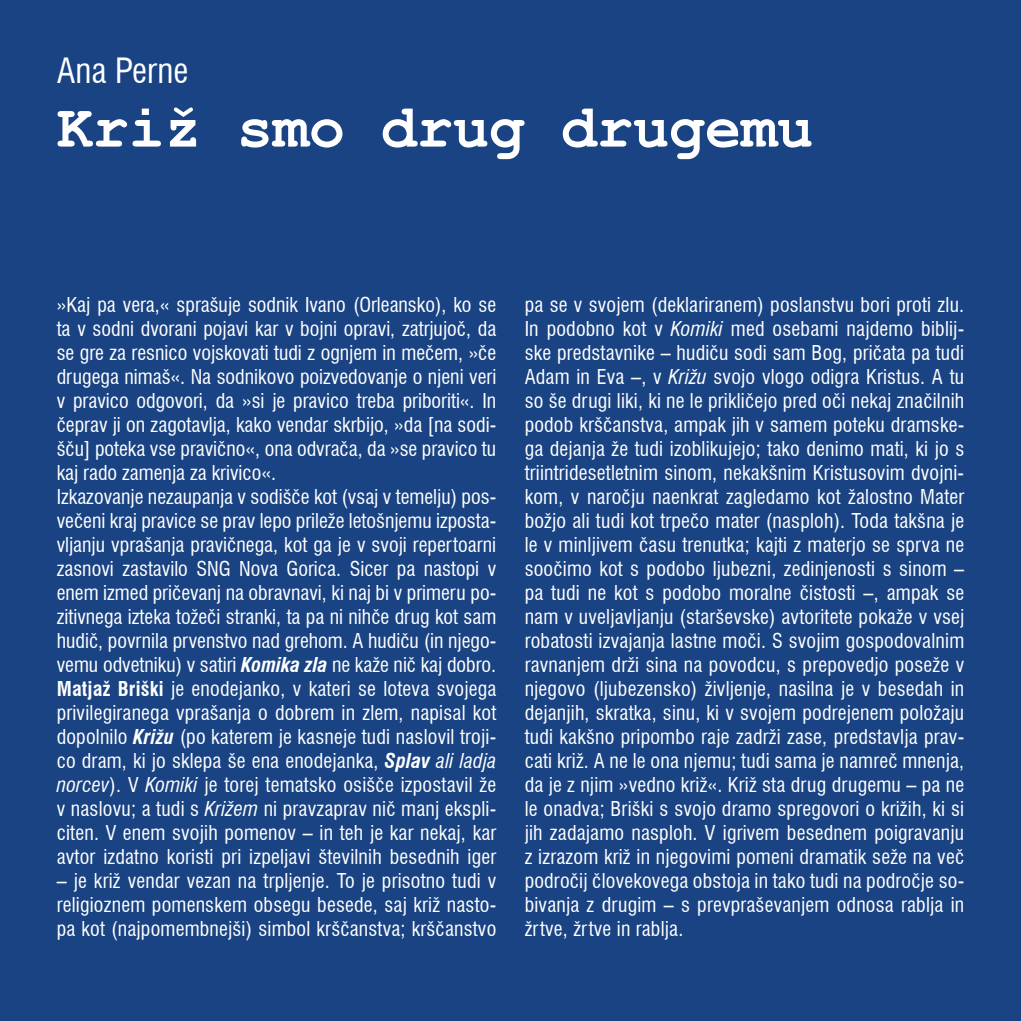
<style>
.page{position:relative;width:1021px;height:1021px;background:#fff}
.page>*{position:absolute;margin:0;border:0;box-sizing:border-box;transform-origin:0 0}
.t1{font:700 60px "Courier New";color:#fff}
.t2{font:condensed 34px "Swiss 721 BT";color:#fff}
.t3{font:condensed 20px/24px "Swiss 721 BT";color:#fff;text-align:justify}
.s1{font-weight:700;font-style:italic}
.s2{font-weight:700}
.s3{font-style:italic}
</style>
<div class="page">
<div style="left:0;top:0;width:1020px;height:1020px;background:#194383"></div>
<h2 class="t2" style="left:57px;top:50px;width:133px">Ana Perne</h2>
<h1 class="t1" style="left:57px;top:91px;width:758px">Križ smo drug drugemu</h1>
<p class="t3" style="left:57px;top:293px;width:441px;text-align:left">»Kaj pa vera,« sprašuje sodnik Ivano (Orleansko), ko se ta v sodni dvorani pojavi kar v bojni opravi, zatrjujoč, da se gre za resnico vojskovati tudi z ognjem in mečem, »če drugega nimaš«. Na sodnikovo poizvedovanje o njeni veri v pravico odgovori, da »si je pravico treba priboriti«. In čeprav ji on zagotavlja, kako vendar skrbijo, »da [na sodi&shy;šču] poteka vse pravično«, ona odvrača, da »se pravico tu kaj rado zamenja za krivico«.<br>Izkazovanje nezaupanja v sodišče kot (vsaj v temelju) pos&shy;večeni kraj pravice se prav lepo prileže letošnjemu izposta&shy;vljanju vprašanja pravičnega, kot ga je v svoji repertoarni zasnovi zastavilo SNG Nova Gorica. Sicer pa nastopi v enem izmed pričevanj na obravnavi, ki naj bi v primeru po&shy;zitivnega izteka tožeči stranki, ta pa ni nihče drug kot sam hudič, povrnila prvenstvo nad grehom. A hudiču (in njego&shy;vemu odvetniku) v satiri <span class="s1">Komika zla</span> ne kaže nič kaj dobro.<br><span class="s2">Matjaž Briški</span> je enodejanko, v kateri se loteva svojega privilegiranega vprašanja o dobrem in zlem, napisal kot dopolnilo <span class="s1">Križu</span> (po katerem je kasneje tudi naslovil troji&shy;co dram, ki jo sklepa še ena enodejanka, <span class="s1">Splav</span> <span class="s3">ali ladja norcev</span>). V <span class="s3">Komiki</span> je torej tematsko osišče izpostavil že v naslovu; a tudi s <span class="s3">Križem</span> ni pravzaprav nič manj ekspli&shy;citen. V enem svojih pomenov – in teh je kar nekaj, kar avtor izdatno koristi pri izpeljavi številnih besednih iger</p>
<p class="t3" style="left:57px;top:869px;width:441px">– je križ vendar vezan na trpljenje. To je prisotno tudi v religioznem pomenskem obsegu besede, saj križ nasto&shy;pa kot (najpomembnejši) simbol krščanstva; krščanstvo</p>
<p class="t3" style="left:524px;top:293px;width:441px">pa se v svojem (deklariranem) poslanstvu bori proti zlu.<br>In podobno kot v <span class="s3">Komiki</span> med osebami najdemo biblij&shy;ske predstavnike – hudiču sodi sam Bog, pričata pa tudi Adam in Eva –, v <span class="s3">Križu</span> svojo vlogo odigra Kristus. A tu so še drugi liki, ki ne le prikličejo pred oči nekaj značilnih podob krščanstva, ampak jih v samem poteku dramske&shy;ga dejanja že tudi izoblikujejo; tako denimo mati, ki jo s triintridesetletnim sinom, nekakšnim Kristusovim dvojni&shy;kom, v naročju naenkrat zagledamo kot žalostno Mater božjo ali tudi kot trpečo mater (nasploh). Toda takšna je le v minljivem času trenutka; kajti z materjo se sprva ne soočimo kot s podobo ljubezni, zedinjenosti s sinom – pa tudi ne kot s podobo moralne čistosti –, ampak se nam v uveljavljanju (starševske) avtoritete pokaže v vsej robatosti izvajanja lastne moči. S svojim gospodovalnim ravnanjem drži sina na povodcu, s prepovedjo poseže v njegovo (ljubezensko) življenje, nasilna je v besedah in dejanjih, skratka, sinu, ki v svojem podrejenem položaju tudi kakšno pripombo raje zadrži zase, predstavlja prav&shy;cati križ. A ne le ona njemu; tudi sama je namreč mnenja, da je z njim »vedno križ«. Križ sta drug drugemu – pa ne le onadva; Briški s svojo dramo spregovori o križih, ki si jih zadajamo nasploh. V igrivem besednem poigravanju z izrazom križ in njegovimi pomeni dramatik seže na več področij človekovega obstoja in tako tudi na področje so&shy;bivanja z drugim – s prevpraševanjem odnosa rablja in žrtve, žrtve in rablja.</p>
</div>
